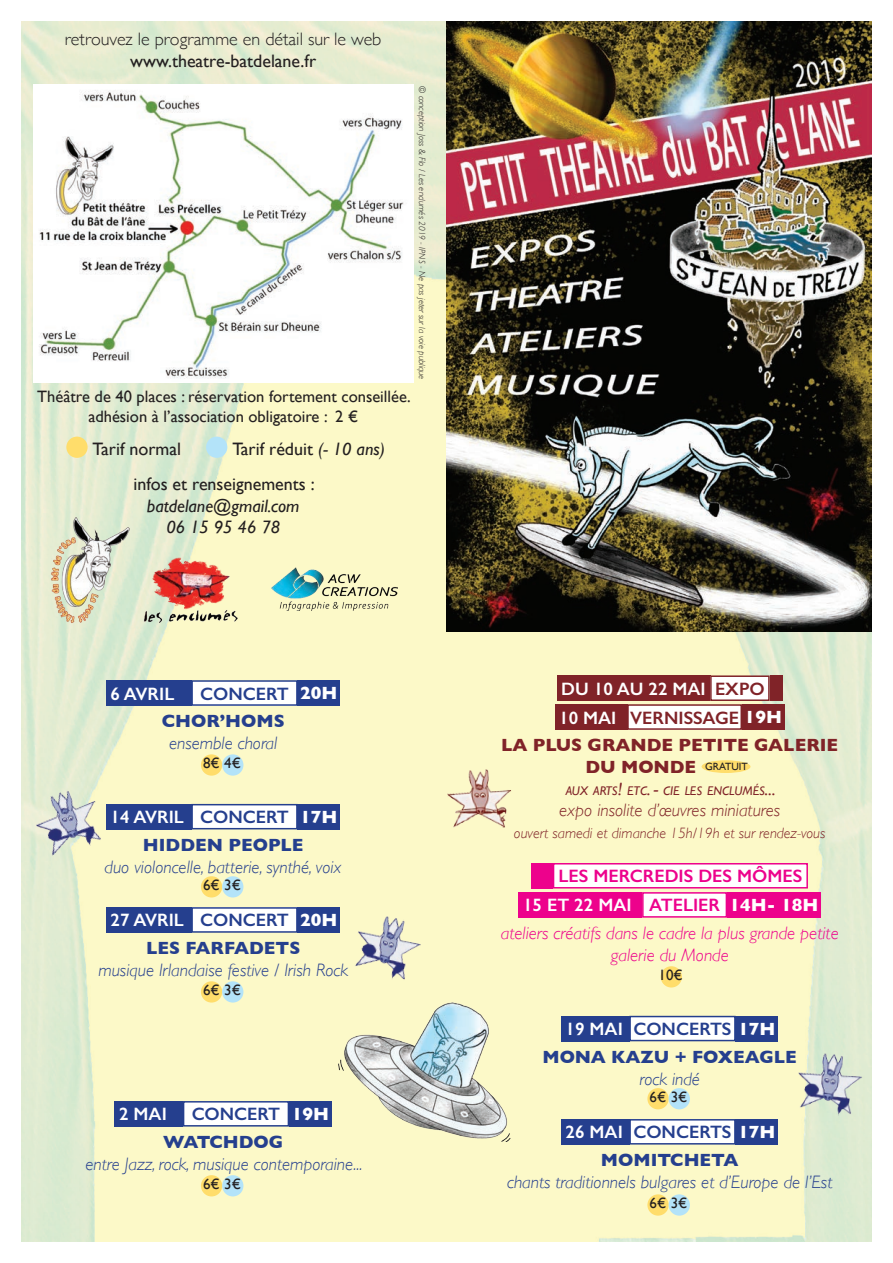
<style>
.page{position:relative;width:893px;height:1263px;background:#fff}
.page>*{position:absolute;margin:0;border:0;box-sizing:border-box;transform-origin:0 0}
.t1{font:italic 300 18px "Gill Sans";color:#253f8e}
.t2{font:700 18px/27.8px "Gill Sans";color:#253f8e;text-align:center}
.t3{font:18px/35.4px "Gill Sans";color:#231f20}
.t4{font:italic 300 18px "Gill Sans";color:#ed028c}
.t5{font:600 18px "Gill Sans";color:#fff}
.t6{font:700 18px "Gill Sans";color:#802328}
.t7{font:300 18px "Gill Sans";color:#231f20}
.t8{font:italic 300 18px "Gill Sans";color:#802328}
.t9{font:italic 18px/21.6px "Gill Sans";color:#231f20;text-align:center}
.t10{font:600 18px "Gill Sans";color:#ed028c}
.t11{font:600 18px "Gill Sans";color:#802328}
.t12{font:16.5px/19.8px "Gill Sans";color:#231f20;text-align:center}
.t13{font:italic 300 15px "Gill Sans";color:#802328}
.t14{font:15px "Gill Sans";color:#231f20}
.t15{font:italic 12.6px "Gill Sans";color:#802328}
.t16{font:italic 300 9px "Gill Sans";color:#231f20}
.s1{font-style:italic}
.s2{font-weight:600}
.s3{color:#fff}
.s4{font-weight:600;color:#fff}
.s5{color:#802328}
.s6{font-weight:700;color:#fff}
.s7{font-size:18px}
.s8{color:#ed028c}
.s9{font-weight:700}
</style>
<div class="page">
<img style="left:21px;top:21px;width:851px;height:1221px">
<div style="left:557px;top:675px;width:153px;height:26px;background:#802328"></div>
<div style="left:711px;top:676px;width:58px;height:24px;background:#fff"></div>
<div style="left:710px;top:675px;width:60px;height:26px;border:2px solid #802328"></div>
<div style="left:770px;top:675px;width:12px;height:26px;background:#802328"></div>
<div style="left:555px;top:704px;width:72px;height:26px;background:#802328"></div>
<div style="left:628px;top:705px;width:113px;height:24px;background:#fff"></div>
<div style="left:627px;top:704px;width:115px;height:26px;border:2px solid #802328"></div>
<div style="left:742px;top:704px;width:42px;height:26px;background:#802328"></div>
<div style="left:702px;top:760px;width:48px;height:13px;background:#ffdd6b;border-radius:50%"></div>
<div style="left:531px;top:863px;width:22px;height:25px;background:#ed028c"></div>
<div style="left:554px;top:864px;width:253px;height:24px;background:#fff"></div>
<div style="left:553px;top:863px;width:255px;height:25px;border:2px solid #ed028c"></div>
<div style="left:519px;top:892px;width:123px;height:26px;background:#ed028c"></div>
<div style="left:643px;top:893px;width:83px;height:24px;background:#fff"></div>
<div style="left:642px;top:892px;width:85px;height:26px;border:2px solid #ed028c"></div>
<div style="left:727px;top:892px;width:94px;height:26px;background:#ed028c"></div>
<div style="left:661px;top:966px;width:21px;height:21px;background:#ffdd6b;border-radius:50%"></div>
<div style="left:561px;top:1016px;width:68px;height:25px;background:#253f8e"></div>
<div style="left:630px;top:1016px;width:105px;height:24px;background:#fff"></div>
<div style="left:629px;top:1016px;width:107px;height:25px;border:2px solid #253f8e"></div>
<div style="left:736px;top:1016px;width:42px;height:25px;background:#253f8e"></div>
<div style="left:647px;top:1088px;width:22px;height:21px;background:#ffdd6b;border-radius:50%"></div>
<div style="left:669px;top:1088px;width:21px;height:21px;background:#b3e3f9;border-radius:50%"></div>
<div style="left:561px;top:1119px;width:68px;height:25px;background:#253f8e"></div>
<div style="left:630px;top:1120px;width:105px;height:24px;background:#fff"></div>
<div style="left:629px;top:1119px;width:107px;height:25px;border:2px solid #253f8e"></div>
<div style="left:736px;top:1119px;width:42px;height:25px;background:#253f8e"></div>
<div style="left:647px;top:1194px;width:22px;height:21px;background:#ffdd6b;border-radius:50%"></div>
<div style="left:669px;top:1194px;width:21px;height:21px;background:#b3e3f9;border-radius:50%"></div>
<img style="left:446px;top:21px;width:426px;height:610px">
<img style="left:446px;top:768px;width:68px;height:63px">
<img style="left:33px;top:85px;width:380px;height:298px">
<div style="left:66px;top:437px;width:22px;height:21px;background:#ffdd6b;border-radius:50%"></div>
<div style="left:206px;top:437px;width:21px;height:21px;background:#b3e3f9;border-radius:50%"></div>
<div style="left:106px;top:680px;width:85px;height:26px;background:#253f8e"></div>
<div style="left:192px;top:681px;width:105px;height:24px;background:#fff"></div>
<div style="left:191px;top:680px;width:107px;height:26px;border:2px solid #253f8e"></div>
<div style="left:298px;top:680px;width:42px;height:26px;background:#253f8e"></div>
<div style="left:201px;top:754px;width:21px;height:22px;background:#ffdd6b;border-radius:50%"></div>
<div style="left:222px;top:754px;width:21px;height:22px;background:#b3e3f9;border-radius:50%"></div>
<div style="left:106px;top:804px;width:85px;height:25px;background:#253f8e"></div>
<div style="left:192px;top:805px;width:105px;height:24px;background:#fff"></div>
<div style="left:191px;top:804px;width:107px;height:25px;border:2px solid #253f8e"></div>
<div style="left:298px;top:804px;width:42px;height:25px;background:#253f8e"></div>
<div style="left:201px;top:876px;width:21px;height:21px;background:#ffdd6b;border-radius:50%"></div>
<div style="left:222px;top:876px;width:21px;height:21px;background:#b3e3f9;border-radius:50%"></div>
<div style="left:106px;top:907px;width:85px;height:26px;background:#253f8e"></div>
<div style="left:192px;top:908px;width:105px;height:24px;background:#fff"></div>
<div style="left:191px;top:907px;width:107px;height:26px;border:2px solid #253f8e"></div>
<div style="left:298px;top:907px;width:42px;height:26px;background:#253f8e"></div>
<div style="left:201px;top:981px;width:21px;height:21px;background:#ffdd6b;border-radius:50%"></div>
<div style="left:222px;top:981px;width:21px;height:21px;background:#b3e3f9;border-radius:50%"></div>
<div style="left:115px;top:1101px;width:68px;height:25px;background:#253f8e"></div>
<div style="left:184px;top:1102px;width:104px;height:24px;background:#fff"></div>
<div style="left:183px;top:1101px;width:106px;height:25px;border:2px solid #253f8e"></div>
<div style="left:289px;top:1101px;width:43px;height:25px;background:#253f8e"></div>
<div style="left:201px;top:1175px;width:21px;height:21px;background:#ffdd6b;border-radius:50%"></div>
<div style="left:222px;top:1175px;width:21px;height:21px;background:#b3e3f9;border-radius:50%"></div>
<img style="left:350px;top:911px;width:75px;height:72px">
<img style="left:796px;top:1052px;width:68px;height:65px">
<img style="left:28px;top:782px;width:82px;height:80px">
<img style="left:37px;top:508px;width:105px;height:120px">
<img style="left:144px;top:555px;width:93px;height:68px">
<img style="left:336px;top:992px;width:179px;height:149px">
<img style="left:271px;top:568px;width:126px;height:42px">
<p class="t7" style="left:65px;top:25px;width:318px">retrouvez le programme en détail sur le web</p>
<p class="t3" style="left:130px;top:43px;width:187px">www.theatre-batdelane.fr</p>
<p class="t16" style="left:427px;top:86px;width:295px;rotate:90deg">© conception Joss &amp; Flo / Les enclumés 2019 - IPNS - Ne pas jeter sur la voie publique</p>
<p class="t12" style="left:37px;top:387px;width:375px">Théâtre de 40 places : réservation fortement conseillée. adhésion à l’association obligatoire : 2 €</p>
<p class="t3" style="left:93px;top:431px;width:90px">Tarif normal</p>
<p class="t3" style="left:133px;top:431px;width:253px;text-indent:99px">Tarif réduit <span class="s1">(- 10 ans) </span>infos et renseignements :</p>
<p class="t9" style="left:147px;top:495px;width:154px">batdelane@gmail.com<br>06 15 95 46 78</p>
<p class="t2" style="left:162px;top:679px;width:177px;text-align:left;text-indent:38px"><span class="s2">CONCERT</span> <span class="s3">20H<br></span>CHOR’HOMS</p>
<p class="t1" style="left:169px;top:733px;width:110px">ensemble choral</p>
<p class="t14" style="left:203px;top:754px;width:39px">8€ 4€</p>
<p class="t5" style="left:111px;top:682px;width:65px">6 AVRIL</p>
<p class="t2" style="left:111px;top:803px;width:229px"><span class="s4">14 AVRIL</span> <span class="s2">CONCERT</span> <span class="s3">17H<br></span>H IDDEN PEOPLE</p>
<p class="t1" style="left:105px;top:856px;width:239px">duo violoncelle, batterie, synthé, voix</p>
<p class="t14" style="left:203px;top:876px;width:39px">6€ 3€</p>
<p class="t2" style="left:111px;top:906px;width:229px"><span class="s4">27 AVRIL</span> <span class="s2">CONCERT</span> <span class="s3">20H<br></span>LES FARFADETS</p>
<p class="t1" style="left:98px;top:960px;width:251px">musique Irlandaise festive / Irish Rock</p>
<p class="t14" style="left:203px;top:981px;width:39px">6€ 3€</p>
<p class="t2" style="left:163px;top:1100px;width:167px;text-align:left;text-indent:29px"><span class="s2">CONCERT</span> <span class="s3">19H<br></span>WATCHDOG</p>
<p class="t1" style="left:86px;top:1153px;width:278px">entre Jazz, rock, musique contemporaine...</p>
<p class="t14" style="left:203px;top:1175px;width:39px">6€ 3€</p>
<p class="t5" style="left:119px;top:1103px;width:49px">2 MAI</p>
<p class="t5" style="left:561px;top:678px;width:205px">DU 10 AU 22 MAI <span class="s5">EXPO</span></p>
<p class="t11" style="left:559px;top:707px;width:224px"><span class="s3">10 MAI</span> VERNISSAGE <span class="s6">19H</span></p>
<p class="t6" style="left:501px;top:731px;width:338px">LA PLUS GRANDE PETITE GALERIE</p>
<p class="t6" style="left:585px;top:753px;width:164px">DU MONDE <sup>GRATUIT</sup></p>
<p class="t15" style="left:566px;top:783px;width:211px">AUX ARTS<span class="s7">!</span> ETC<span class="s7">. -</span> CIE LES ENCLUMÉS<span class="s7">...</span></p>
<p class="t8" style="left:559px;top:800px;width:222px">expo insolite d’œuvres miniatures</p>
<p class="t13" style="left:514px;top:824px;width:313px">ouvert samedi et dimanche 15h/19h et sur rendez-vous</p>
<p class="t10" style="left:559px;top:865px;width:245px">LES MERCREDIS DES MÔMES</p>
<p class="t5" style="left:523px;top:894px;width:297px">15 ET 22 MAI <span class="s8">ATELIER</span> <span class="s9">14H- 18H</span></p>
<p class="t4" style="left:501px;top:923px;width:339px">ateliers créatifs dans le cadre la plus grande petite</p>
<p class="t4" style="left:611px;top:945px;width:120px">galerie du Monde</p>
<p class="t14" style="left:659px;top:966px;width:26px">10€</p>
<p class="t2" style="left:542px;top:1015px;width:256px"><span class="s4">19 MAI</span> <span class="s2">CONCERTS</span> <span class="s3">17H<br></span>MONA KAZU + FOXEAGL E</p>
<p class="t1" style="left:639px;top:1068px;width:62px">rock indé</p>
<p class="t14" style="left:649px;top:1088px;width:39px">6€ 3€</p>
<p class="t2" style="left:566px;top:1118px;width:211px"><span class="s4">26 MAI</span> <span class="s2">CONCERTS</span> <span class="s3">17H<br></span>MOM ITCHETA</p>
<p class="t1" style="left:507px;top:1171px;width:327px">chants traditionnels bulgares et d’Europe de l’Est</p>
<p class="t14" style="left:649px;top:1194px;width:39px">6€ 3€</p>
</div>
